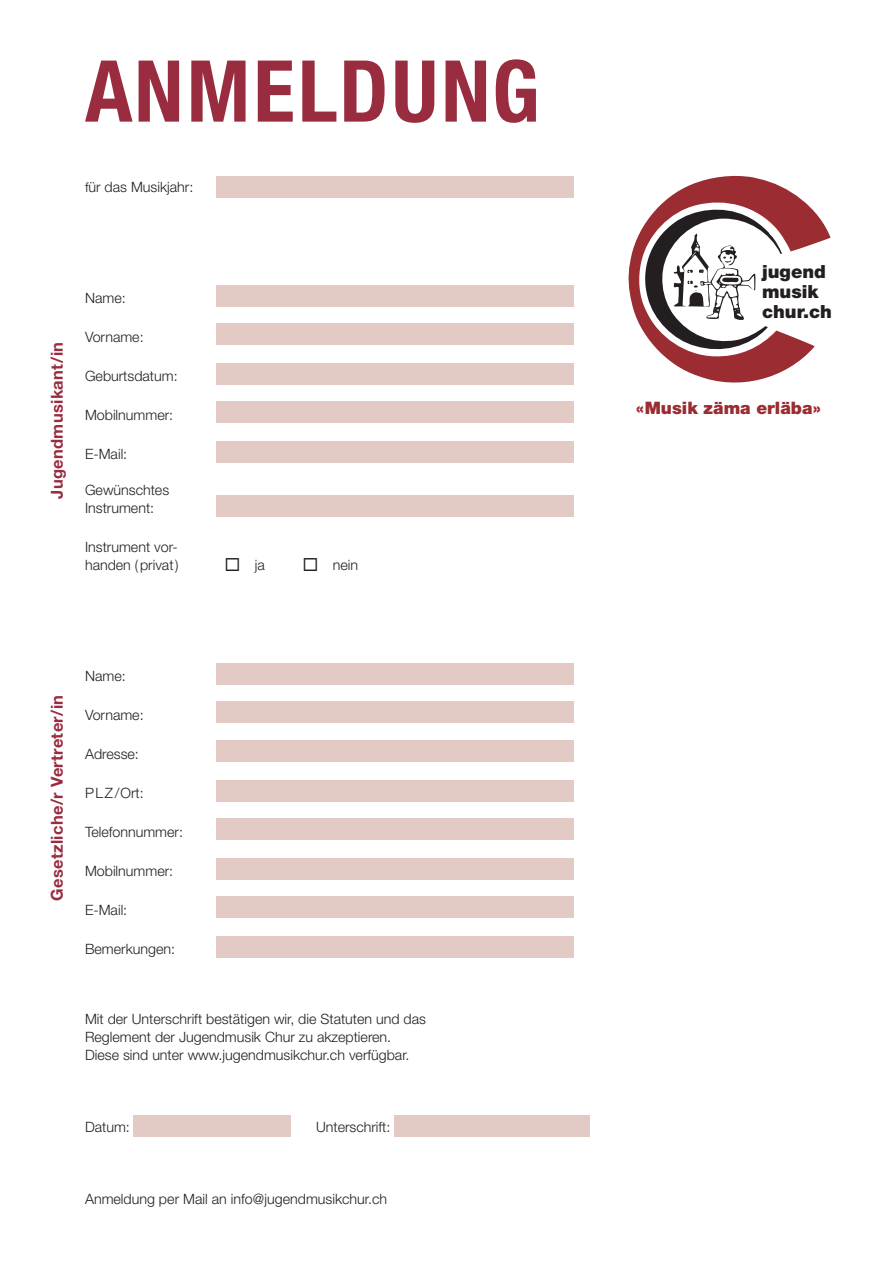
<style>
.page{position:relative;width:893px;height:1263px;background:#fff}
.page>*{position:absolute;margin:0;border:0;box-sizing:border-box;transform-origin:0 0}
.t1{font:700 condensed 85.5px "Helvetica Neue";letter-spacing:.04em;color:#992d3f}
.t2{font:900 18.15px/20.1px "Helvetica Neue";color:#231f20}
.t3{font:900 17.25px "Helvetica Neue";color:#9b2d32}
.t4{font:700 16.5px "Helvetica Neue";letter-spacing:.02em;color:#992d3f}
.t5{font:300 14.25px/18px "Helvetica Neue";color:#231f20}
.s1{font-size:13.5px}
</style>
<div class="page">
<div style="left:217px;top:285px;width:357px;height:21px;background:#e4cac5"></div>
<div style="left:217px;top:176px;width:357px;height:21px;background:#e4cac5"></div>
<div style="left:217px;top:324px;width:357px;height:21px;background:#e4cac5"></div>
<div style="left:217px;top:363px;width:357px;height:21px;background:#e4cac5"></div>
<div style="left:217px;top:402px;width:357px;height:21px;background:#e4cac5"></div>
<div style="left:217px;top:441px;width:357px;height:21px;background:#e4cac5"></div>
<div style="left:217px;top:495px;width:357px;height:21px;background:#e4cac5"></div>
<div style="left:217px;top:663px;width:357px;height:21px;background:#e4cac5"></div>
<div style="left:217px;top:701px;width:357px;height:21px;background:#e4cac5"></div>
<div style="left:217px;top:740px;width:357px;height:21px;background:#e4cac5"></div>
<div style="left:217px;top:781px;width:357px;height:21px;background:#e4cac5"></div>
<div style="left:217px;top:819px;width:357px;height:21px;background:#e4cac5"></div>
<div style="left:217px;top:858px;width:357px;height:21px;background:#e4cac5"></div>
<div style="left:217px;top:896px;width:357px;height:22px;background:#e4cac5"></div>
<div style="left:217px;top:936px;width:357px;height:21px;background:#e4cac5"></div>
<div style="left:133px;top:1115px;width:158px;height:21px;background:#e4cac5"></div>
<div style="left:394px;top:1115px;width:196px;height:21px;background:#e4cac5"></div>
<svg style="left:629px;top:176px;width:202px;height:207px"></svg>
<h1 class="t1" style="left:85px;top:39px;width:456px">ANMELDUNG</h1>
<p class="t5" style="left:85px;top:177px;width:110px"><span class="s1">f</span>ür das Musikjahr:</p>
<p class="t4" style="left:47px;top:499px;width:158px;rotate:-90deg">Jugendmusikant/in</p>
<p class="t5" style="left:85px;top:288px;width:42px">Name:</p>
<p class="t5" style="left:85px;top:327px;width:60px">Vorname:</p>
<p class="t5" style="left:85px;top:366px;width:94px">Geburtsdatum:</p>
<p class="t5" style="left:85px;top:405px;width:90px">Mobilnummer:</p>
<p class="t5" style="left:85px;top:444px;width:44px">E-Mail:</p>
<p class="t5" style="left:85px;top:480px;width:86px">Gewünschtes<br>Instrument:</p>
<p class="t5" style="left:85px;top:537px;width:95px">Instrument vor&shy;handen (privat)</p>
<p class="t5" style="left:255px;top:555px;width:12px">ja</p>
<p class="t5" style="left:333px;top:555px;width:27px">nein</p>
<p class="t4" style="left:47px;top:901px;width:207px;rotate:-90deg">Gesetzliche/r Vertreter/in</p>
<p class="t5" style="left:85px;top:666px;width:42px">Name:</p>
<p class="t5" style="left:85px;top:705px;width:60px">Vorname:</p>
<p class="t5" style="left:85px;top:744px;width:55px">Adresse:</p>
<p class="t5" style="left:85px;top:783px;width:60px">PLZ/Ort:</p>
<p class="t5" style="left:85px;top:822px;width:99px">Telefonnummer:</p>
<p class="t5" style="left:85px;top:861px;width:90px">Mobilnummer:</p>
<p class="t5" style="left:85px;top:900px;width:44px">E-Mail:</p>
<p class="t5" style="left:85px;top:939px;width:92px">Bemerkungen:</p>
<p class="t5" style="left:85px;top:1010px;width:342px">Mit der Unterschrift bestätigen wir, die Statuten und das<br>Reglement der Jugendmusik Chur zu akzeptieren.<br>Diese sind unter www.jugendmusikchur.ch verfügbar.</p>
<p class="t5" style="left:85px;top:1118px;width:46px">Datum:</p>
<p class="t5" style="left:316px;top:1118px;width:76px">Unterschrift:</p>
<p class="t5" style="left:85px;top:1190px;width:304px">Anmeldung per Mail an info@jugendmusikchur.ch</p>
<p class="t2" style="left:762px;top:262px;width:71px">jugend musik chur.ch</p>
<p class="t3" style="left:636px;top:398px;width:186px">«Musik zäma erläba»</p>
</div>
